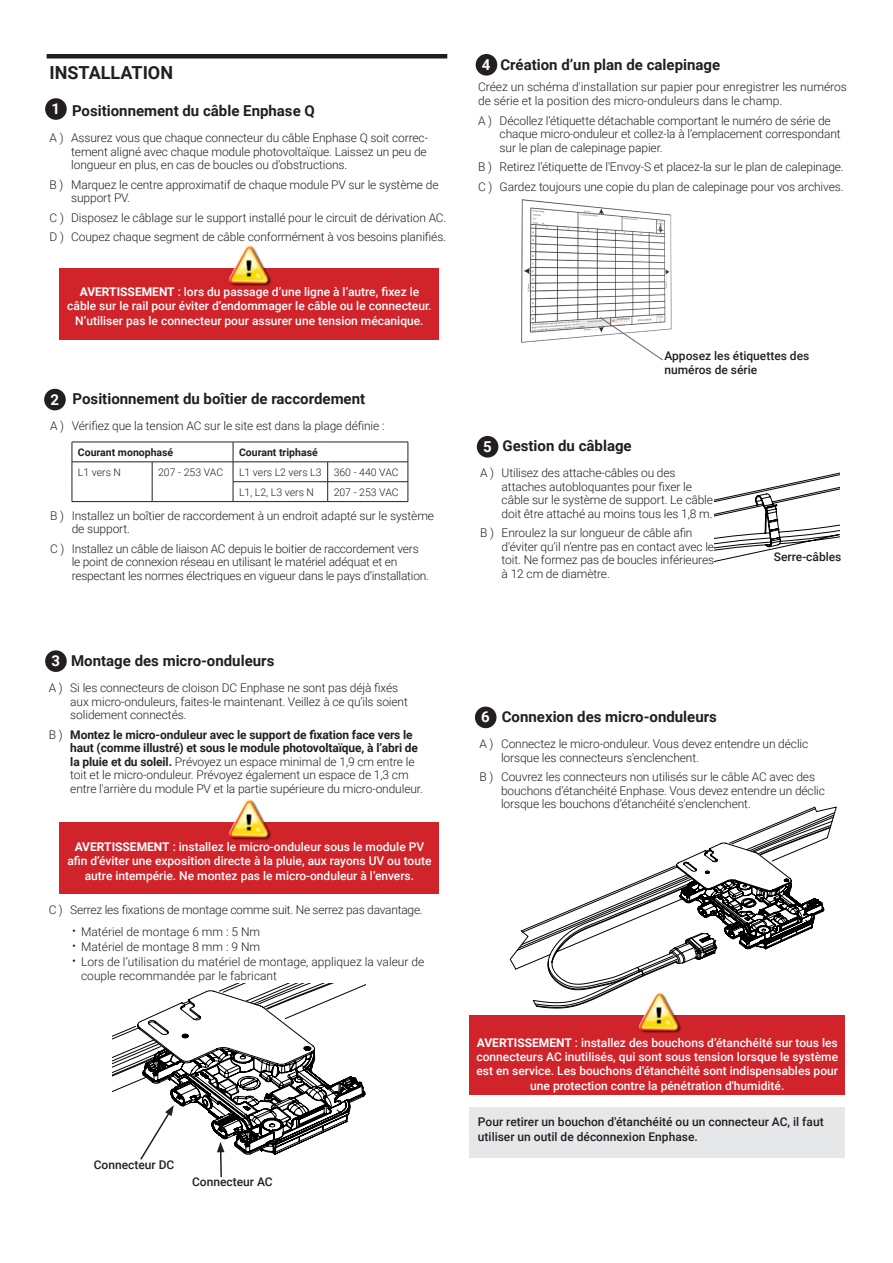
<style>
.page{position:relative;width:893px;height:1263px;background:#fff}
.page>*{position:absolute;margin:0;border:0;box-sizing:border-box;transform-origin:0 0}
.Heading_NEW{font:700 18px "Roboto";color:#231f20}
.Heading_NEW-2{font:700 15px "Roboto";color:#231f20}
.Number_in_bubble{font:700 15px "Roboto";color:#fff}
.Substep{font:300 12px/13.5px "Roboto";letter-spacing:-.01em;color:#231f20}
.Notewarn_white{font:500 12px/14.4px "Roboto";color:#fff;text-align:center}
.NOTE_text{font:500 12px/14.4px "Roboto";color:#231f20}
.Indented{font:300 12px/13.5px "Roboto";color:#231f20}
.t1{font:300 10.5px "Roboto";color:#231f20}
.t2{font:700 10.5px "Roboto";color:#231f20}
.s1{font-weight:700}
</style>
<div class="page">
<div style="left:475px;top:707px;width:21px;height:21px;background:#231f20;border-radius:50%"></div>
<div style="left:477px;top:436px;width:21px;height:22px;background:#231f20;border-radius:50%"></div>
<div style="left:476px;top:54px;width:21px;height:22px;background:#231f20;border-radius:50%"></div>
<img style="left:521px;top:199px;width:151px;height:144px">
<svg style="left:599px;top:316px;width:65px;height:45px"></svg>
<div style="left:470px;top:1108px;width:375px;height:50px;background:#e6e7e9"></div>
<svg style="left:714px;top:472px;width:125px;height:90px"></svg>
<div style="left:470px;top:1016px;width:375px;height:79px;background:#d1232a"></div>
<img style="left:636px;top:1008px;width:47px;height:25px">
<svg style="left:515px;top:807px;width:320px;height:201px"></svg>
<div style="left:45px;top:650px;width:22px;height:22px;background:#231f20;border-radius:50%"></div>
<div style="left:45px;top:98px;width:22px;height:22px;background:#231f20;border-radius:50%"></div>
<div style="left:47px;top:54px;width:400px;height:5px;background:#231f20"></div>
<hr style="left:72px;top:442px;width:80px;height:1px;background:#231f20">
<hr style="left:152px;top:442px;width:81px;height:1px;background:#231f20">
<hr style="left:233px;top:442px;width:95px;height:1px;background:#231f20">
<hr style="left:328px;top:442px;width:80px;height:1px;background:#231f20">
<hr style="left:72px;top:462px;width:80px;height:1px;background:#231f20">
<hr style="left:152px;top:462px;width:81px;height:1px;background:#231f20">
<hr style="left:233px;top:462px;width:95px;height:1px;background:#231f20">
<hr style="left:328px;top:462px;width:80px;height:1px;background:#231f20">
<svg style="left:72px;top:442px;width:1px;height:59px"></svg>
<svg style="left:152px;top:462px;width:1px;height:39px"></svg>
<hr style="left:233px;top:481px;width:95px;height:1px;background:#231f20">
<svg style="left:233px;top:442px;width:1px;height:59px"></svg>
<hr style="left:328px;top:481px;width:80px;height:1px;background:#231f20">
<svg style="left:327px;top:462px;width:1px;height:39px"></svg>
<svg style="left:408px;top:442px;width:1px;height:59px"></svg>
<hr style="left:72px;top:501px;width:80px;height:1px;background:#231f20">
<hr style="left:152px;top:501px;width:81px;height:1px;background:#231f20">
<hr style="left:233px;top:501px;width:95px;height:1px;background:#231f20">
<hr style="left:328px;top:501px;width:80px;height:1px;background:#231f20">
<div style="left:44px;top:389px;width:22px;height:21px;background:#231f20;border-radius:50%"></div>
<div style="left:60px;top:269px;width:379px;height:71px;background:#d1232a"></div>
<img style="left:226px;top:245px;width:47px;height:41px">
<svg style="left:113px;top:984px;width:252px;height:194px"></svg>
<div style="left:60px;top:823px;width:379px;height:71px;background:#d1232a"></div>
<img style="left:226px;top:799px;width:47px;height:41px">
<p class="Heading_NEW" style="left:50px;top:60px;width:125px">INSTALLATION</p>
<p class="Heading_NEW-2" style="left:72px;top:100px;width:244px">Positionnement du câble Enphase Q</p>
<p class="Substep" style="left:71px;top:131px;width:358px;text-align:justify;text-indent:-22px">A ) Assurez vous que chaque connecteur du câble Enphase Q soit correc&shy;tement aligné avec chaque module photovoltaïque. Laissez un peu de longueur en plus, en cas de boucles ou d'obstructions.</p>
<p class="Substep" style="left:71px;top:177px;width:369px;text-indent:-22px">B ) Marquez le centre approximatif de chaque module PV sur le système de support PV.</p>
<p class="Substep" style="left:50px;top:210px;width:398px">C ) Disposez le câblage sur le support installé pour le circuit de dérivation AC.</p>
<p class="Substep" style="left:50px;top:230px;width:398px">D ) Coupez chaque segment de câble conformément à vos besoins planifiés.</p>
<p class="Number_in_bubble" style="left:51px;top:98px;width:10px">1</p>
<p class="Notewarn_white" style="left:67px;top:285px;width:366px"><span class="s1">AVERTISSEMENT</span> : lors du passage d’une ligne à l’autre, fixez le câble sur le rail pour éviter d’endommager le câble ou le connecteur.<br>N’utiliser pas le connecteur pour assurer une tension mécanique.</p>
<p class="Heading_NEW-2" style="left:73px;top:388px;width:294px">Positionnement du boîtier de raccordement</p>
<p class="Substep" style="left:50px;top:418px;width:336px">A ) Vérifiez que la tension AC sur le site est dans la plage définie :</p>
<p class="t2" style="left:78px;top:445px;width:97px">Courant monophasé</p>
<p class="t2" style="left:239px;top:445px;width:80px">Courant triphasé</p>
<p class="t1" style="left:78px;top:465px;width:45px">L1 vers N</p>
<p class="t1" style="left:158px;top:465px;width:66px">207 - 253 VAC</p>
<p class="t1" style="left:239px;top:465px;width:84px">L1 vers L2 vers L3</p>
<p class="t1" style="left:334px;top:465px;width:66px">360 - 440 VAC</p>
<p class="t1" style="left:239px;top:484px;width:76px">L1, L2, L3 vers N</p>
<p class="t1" style="left:334px;top:484px;width:66px">207 - 253 VAC</p>
<p class="Substep" style="left:72px;top:508px;width:364px;text-indent:-22px">B ) Installez un boîtier de raccordement à un endroit adapté sur le système de support.</p>
<p class="Substep" style="left:72px;top:541px;width:359px;text-indent:-22px">C ) Installez un câble de liaison AC depuis le boitier de raccordement vers le point de connexion réseau en utilisant le matériel adéquat et en respectant les normes électriques en vigueur dans le pays d’installation.</p>
<p class="Number_in_bubble" style="left:51px;top:389px;width:10px">2</p>
<p class="Heading_NEW-2" style="left:71px;top:650px;width:205px">Montage des micro-onduleurs</p>
<p class="Substep" style="left:70px;top:681px;width:339px;text-indent:-22px">A ) Si les connecteurs de cloison DC Enphase ne sont pas déjà fixés aux micro-onduleurs, faites-le maintenant. Veillez à ce qu’ils soient solidement connectés.</p>
<p class="Substep" style="left:70px;top:727px;width:354px;text-indent:-22px">B ) <span class="s1">Montez le micro-onduleur avec le support de fixation face vers le haut (comme illustré) et sous le module photovoltaïque, à l’abri de la pluie et du soleil.</span> Prévoyez un espace minimal de 1,9 cm entre le toit et le micro-onduleur. Prévoyez également un espace de 1,3 cm entre l'arrière du module PV et la partie supérieure du micro-onduleur.</p>
<p class="Number_in_bubble" style="left:51px;top:650px;width:10px">3</p>
<p class="Notewarn_white" style="left:67px;top:839px;width:366px"><span class="s1">AVERTISSEMENT</span> : installez le micro-onduleur sous le module PV afin d’éviter une exposition directe à la pluie, aux rayons UV ou toute autre intempérie. Ne montez pas le micro-onduleur à l’envers.</p>
<p class="Substep" style="left:49px;top:903px;width:376px">C ) Serrez les fixations de montage comme suit. Ne serrez pas davantage.</p>
<p class="Indented" style="left:72px;top:925px;width:190px">• Matériel de montage 6 mm : 5 Nm</p>
<p class="Indented" style="left:72px;top:940px;width:190px">• Matériel de montage 8 mm : 9 Nm</p>
<p class="Indented" style="left:81px;top:955px;width:345px;text-indent:-9px">• Lors de l’utilisation du matériel de montage, appliquez la valeur de couple recommandée par le fabricant</p>
<p class="NOTE_text" style="left:94px;top:1157px;width:82px">Connecteur DC</p>
<p class="NOTE_text" style="left:192px;top:1174px;width:82px">Connecteur AC</p>
<p class="Heading_NEW-2" style="left:500px;top:54px;width:221px">Création d’un plan de calepinage</p>
<p class="Substep" style="left:478px;top:79px;width:370px;line-height:14.4px">Créez un schéma d'installation sur papier pour enregistrer les numéros de série et la position des micro-onduleurs dans le champ.</p>
<p class="Substep" style="left:500px;top:113px;width:343px;text-indent:-22px">A ) Décollez l’étiquette détachable comportant le numéro de série de chaque micro-onduleur et collez-la à l’emplacement correspondant sur le plan de calepinage papier.</p>
<p class="Substep" style="left:478px;top:160px;width:367px">B ) Retirez l’étiquette de l'Envoy-S et placez-la sur le plan de calepinage.</p>
<p class="Substep" style="left:478px;top:179px;width:367px">C ) Gardez toujours une copie du plan de calepinage pour vos archives.</p>
<p class="Number_in_bubble" style="left:482px;top:54px;width:10px">4</p>
<p class="NOTE_text" style="left:664px;top:348px;width:146px">Apposez les étiquettes des numéros de série</p>
<p class="Heading_NEW-2" style="left:502px;top:435px;width:131px">Gestion du câblage</p>
<p class="Substep" style="left:502px;top:466px;width:213px;text-indent:-22px">A ) Utilisez des attache-câbles ou des attaches autobloquantes pour fixer le câble sur le système de support. Le câble doit être attaché au moins tous les 1,8 m.</p>
<p class="Substep" style="left:502px;top:526px;width:214px;text-indent:-22px">B ) Enroulez la sur longueur de câble afin d'éviter qu’il n’entre pas en contact avec le toit. Ne formez pas de boucles inférieures à 12 cm de diamètre.</p>
<p class="Number_in_bubble" style="left:483px;top:436px;width:10px">5</p>
<p class="NOTE_text" style="left:774px;top:549px;width:69px">Serre-câbles</p>
<p class="Heading_NEW-2" style="left:502px;top:706px;width:217px">Connexion des micro-onduleurs</p>
<p class="Substep" style="left:501px;top:737px;width:309px;text-indent:-22px">A ) Connectez le micro-onduleur. Vous devez entendre un déclic lorsque les connecteurs s'enclenchent.</p>
<p class="Substep" style="left:501px;top:770px;width:325px;text-indent:-22px">B ) Couvrez les connecteurs non utilisés sur le câble AC avec des bouchons d’étanchéité Enphase. Vous devez entendre un déclic lorsque les bouchons d’étanchéité s'enclenchent.</p>
<p class="Number_in_bubble" style="left:481px;top:706px;width:10px">6</p>
<p class="Notewarn_white" style="left:476px;top:1035px;width:363px"><span class="s1">AVERTISSEMENT</span> : installez des bouchons d’étanchéité sur tous les connecteurs AC inutilisés, qui sont sous tension lorsque le système est en service. Les bouchons d'étanchéité sont indispensables pour une protection contre la pénétration d'humidité.</p>
<p class="NOTE_text" style="left:478px;top:1114px;width:347px;line-height:15px">Pour retirer un bouchon d'étanchéité ou un connecteur AC, il faut utiliser un outil de déconnexion Enphase.</p>
</div>
